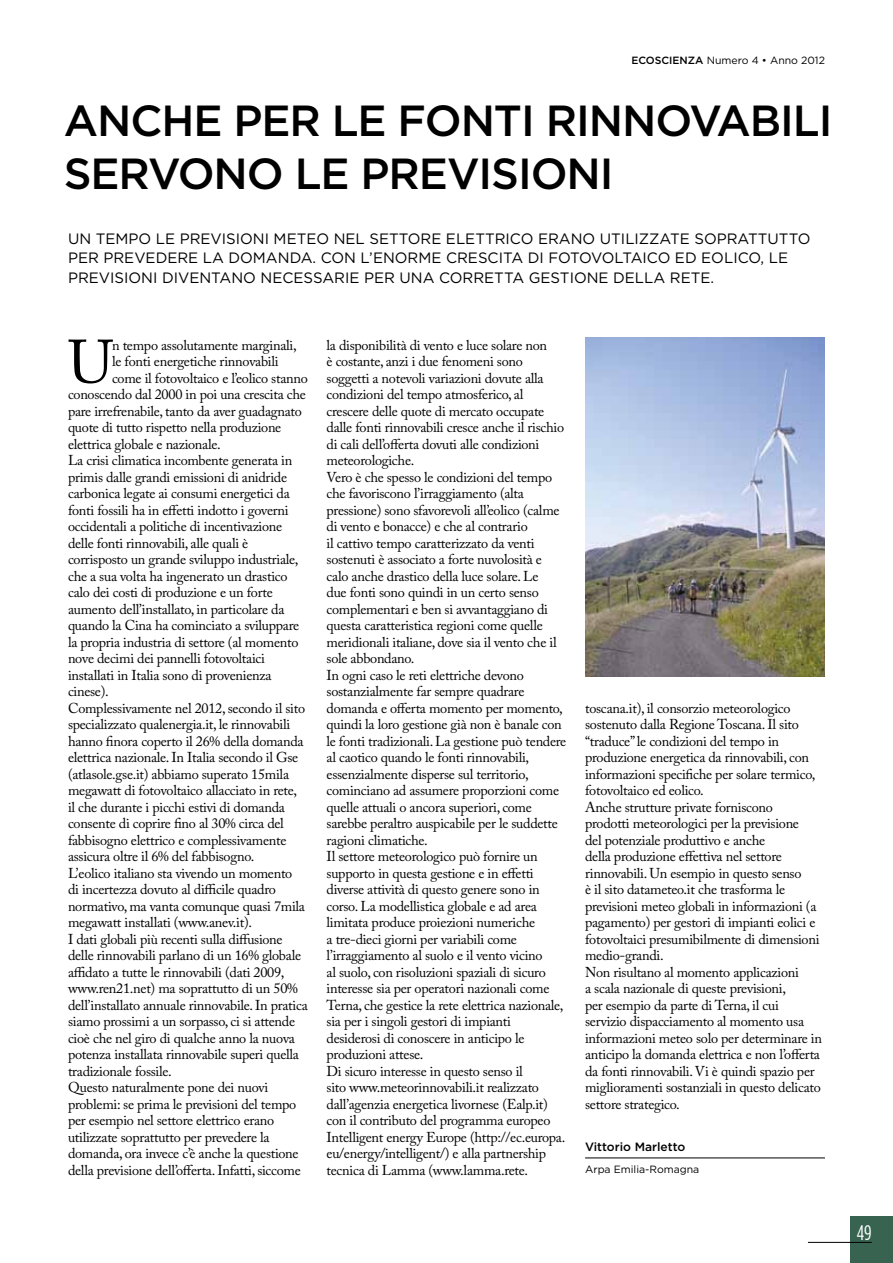
<style>
.page{position:relative;width:893px;height:1263px;background:#fff}
.page>*{position:absolute;margin:0;border:0;box-sizing:border-box;transform-origin:0 0}
.t1{font:60.6px "Adobe Caslon Pro";color:#000}
.t2{font:500 43.5px/52.5px "Gotham";letter-spacing:.265em;color:#000}
.t3{font:21px "Gotham Condensed";color:#fff}
.t4{font:15px "Gotham";color:#000}
.t5{font:14.25px/16.5px "Adobe Caslon Pro";letter-spacing:-.02em;color:#000}
.t6{font:500 12px "Gotham";color:#000}
.t7{font:10.5px "Gotham";color:#000}
.s1{font-weight:500}
</style>
<div class="page">
<div style="left:850px;top:1216px;width:43px;height:47px;background:#386351"></div>
<hr style="left:808px;top:1242px;width:64px;height:1px;background:#000">
<img style="left:585px;top:338px;width:240px;height:338px">
<hr style="left:585px;top:1158px;width:240px;height:1px;background:#000">
<p class="t7" style="left:631px;top:55px;width:195px"><span class="s1">ECOSCIENZA</span> NUMERO 4 • ANNO 2012</p>
<h2 class="t2" style="left:64px;top:94px;width:770px">ANCHE PER LE FONTI RINNOVABILI<br>SERVONO LE PREVISIONI</h2>
<p class="t4" style="left:68px;top:230px;width:40px">UN TEMPO</p>
<p class="t4" style="left:156px;top:230px;width:34px">LE PREVISIONI</p>
<p class="t4" style="left:274px;top:230px;width:12px">METEO</p>
<p class="t4" style="left:334px;top:230px;width:11px">NEL</p>
<p class="t4" style="left:369px;top:230px;width:12px">SETTORE</p>
<p class="t4" style="left:446px;top:230px;width:11px">ELETTRICO</p>
<p class="t4" style="left:538px;top:230px;width:12px">ERANO</p>
<p class="t4" style="left:600px;top:230px;width:19px">UTILI</p>
<p class="t4" style="left:639px;top:230px;width:32px">ZZATE</p>
<p class="t4" style="left:694px;top:230px;width:12px">SOPRATT</p>
<p class="t4" style="left:767px;top:230px;width:23px">UTTO</p>
<p class="t4" style="left:68px;top:250px;width:11px">PER</p>
<p class="t4" style="left:103px;top:250px;width:12px">PREVEDERE</p>
<p class="t4" style="left:203px;top:250px;width:39px">LA DOMANDA</p>
<p class="t4" style="left:313px;top:250px;width:73px">. CON L’ENORME</p>
<p class="t4" style="left:446px;top:250px;width:11px">CRESCITA</p>
<p class="t4" style="left:528px;top:250px;width:32px">DI FOTOVOLTAICO</p>
<p class="t4" style="left:675px;top:250px;width:37px">ED EOLICO</p>
<p class="t4" style="left:761px;top:250px;width:18px">, LE</p>
<p class="t4" style="left:68px;top:269px;width:10px">PREVISIONI</p>
<p class="t4" style="left:162px;top:269px;width:12px">DIVENTANO</p>
<p class="t4" style="left:261px;top:269px;width:11px">NECESSARIE</p>
<p class="t4" style="left:364px;top:269px;width:11px">PER</p>
<p class="t4" style="left:399px;top:269px;width:52px">UNA CORRETTA</p>
<p class="t4" style="left:529px;top:269px;width:11px">GESTIONE</p>
<p class="t4" style="left:613px;top:269px;width:12px">DELLA</p>
<p class="t4" style="left:670px;top:269px;width:11px">RETE</p>
<p class="t4" style="left:710px;top:269px;width:5px">.</p>
<h1 class="t1" style="left:68px;top:326px;width:47px">U</h1>
<p class="t5" style="left:112px;top:336px;width:186px">n tempo assolutamente marginali,</p>
<p class="t5" style="left:112px;top:353px;width:168px">le fonti energetiche rinnovabili</p>
<p class="t5" style="left:112px;top:369px;width:197px">come il fotovoltaico e l’eolico stanno</p>
<p class="t5" style="left:68px;top:386px;width:239px">conoscendo dal 2000 in poi una crescita che</p>
<p class="t5" style="left:68px;top:402px;width:235px">pare irrefrenabile, tanto da aver guadagnato</p>
<p class="t5" style="left:68px;top:419px;width:215px">quote di tutto rispetto nella produzione</p>
<p class="t5" style="left:68px;top:435px;width:154px">elettrica globale e nazionale.</p>
<p class="t5" style="left:68px;top:452px;width:226px">La crisi climatica incombente generata in</p>
<p class="t5" style="left:68px;top:468px;width:221px">primis dalle grandi emissioni di anidride</p>
<p class="t5" style="left:68px;top:485px;width:223px">carbonica legate ai consumi energetici da</p>
<p class="t5" style="left:68px;top:501px;width:222px">fonti fossili ha in effetti indotto i governi</p>
<p class="t5" style="left:68px;top:518px;width:216px">occidentali a politiche di incentivazione</p>
<p class="t5" style="left:68px;top:534px;width:182px">delle fonti rinnovabili, alle quali è</p>
<p class="t5" style="left:68px;top:551px;width:232px">corrisposto un grande sviluppo industriale,</p>
<p class="t5" style="left:68px;top:567px;width:221px">che a sua volta ha ingenerato un drastico</p>
<p class="t5" style="left:68px;top:584px;width:206px">calo dei costi di produzione e un forte</p>
<p class="t5" style="left:68px;top:600px;width:218px">aumento dell’installato, in particolare da</p>
<p class="t5" style="left:68px;top:617px;width:233px">quando la Cina ha cominciato a sviluppare</p>
<p class="t5" style="left:68px;top:633px;width:232px">la propria industria di settore (al momento</p>
<p class="t5" style="left:68px;top:650px;width:198px">nove decimi dei pannelli fotovoltaici</p>
<p class="t5" style="left:68px;top:666px;width:205px">installati in Italia sono di provenienza</p>
<p class="t5" style="left:68px;top:683px;width:42px">cinese).</p>
<p class="t5" style="left:68px;top:699px;width:239px">Complessivamente nel 2012, secondo il sito</p>
<p class="t5" style="left:68px;top:716px;width:224px">specializzato qualenergia.it, le rinnovabili</p>
<p class="t5" style="left:68px;top:732px;width:237px">hanno finora coperto il 26% della domanda</p>
<p class="t5" style="left:68px;top:749px;width:232px">elettrica nazionale. In Italia secondo il Gse</p>
<p class="t5" style="left:68px;top:765px;width:223px">(atlasole.gse.it) abbiamo superato 15mila</p>
<p class="t5" style="left:68px;top:782px;width:231px">megawatt di fotovoltaico allacciato in rete,</p>
<p class="t5" style="left:68px;top:798px;width:218px">il che durante i picchi estivi di domanda</p>
<p class="t5" style="left:68px;top:815px;width:217px">consente di coprire fino al 30% circa del</p>
<p class="t5" style="left:68px;top:831px;width:220px">fabbisogno elettrico e complessivamente</p>
<p class="t5" style="left:68px;top:848px;width:188px">assicura oltre il 6% del fabbisogno.</p>
<p class="t5" style="left:68px;top:864px;width:226px">L’eolico italiano sta vivendo un momento</p>
<p class="t5" style="left:68px;top:881px;width:209px">di incertezza dovuto al difficile quadro</p>
<p class="t5" style="left:68px;top:897px;width:239px">normativo, ma vanta comunque quasi 7mila</p>
<p class="t5" style="left:68px;top:914px;width:186px">megawatt installati (www.anev.it).</p>
<p class="t5" style="left:68px;top:930px;width:216px">I dati globali più recenti sulla diffusione</p>
<p class="t5" style="left:68px;top:947px;width:235px">delle rinnovabili parlano di un 16% globale</p>
<p class="t5" style="left:68px;top:963px;width:218px">affidato a tutte le rinnovabili (dati 2009,</p>
<p class="t5" style="left:68px;top:980px;width:231px">www.ren21.net) ma soprattutto di un 50%</p>
<p class="t5" style="left:68px;top:996px;width:241px">dell’installato annuale rinnovabile. In pratica</p>
<p class="t5" style="left:68px;top:1013px;width:229px">siamo prossimi a un sorpasso, ci si attende</p>
<p class="t5" style="left:68px;top:1029px;width:228px">cioè che nel giro di qualche anno la nuova</p>
<p class="t5" style="left:68px;top:1046px;width:232px">potenza installata rinnovabile superi quella</p>
<p class="t5" style="left:68px;top:1062px;width:105px">tradizionale fossile.</p>
<p class="t5" style="left:68px;top:1079px;width:202px">Questo naturalmente pone dei nuovi</p>
<p class="t5" style="left:68px;top:1095px;width:230px">problemi: se prima le previsioni del tempo</p>
<p class="t5" style="left:68px;top:1112px;width:208px">per esempio nel settore elettrico erano</p>
<p class="t5" style="left:68px;top:1128px;width:203px">utilizzate soprattutto per prevedere la</p>
<p class="t5" style="left:68px;top:1145px;width:232px">domanda, ora invece c’è anche la questione</p>
<p class="t5" style="left:68px;top:1161px;width:234px">della previsione dell’offerta. Infatti, siccome</p>
<p class="t5" style="left:327px;top:336px;width:241px">la disponibilità di vento e luce solare non<br>è costante, anzi i due fenomeni sono soggetti a notevoli variazioni dovute alla condizioni del tempo atmosferico, al crescere delle quote di mercato occupate dalle fonti rinnovabili cresce anche il rischio di cali dell’offerta dovuti alle condizioni meteorologiche.<br>Vero è che spesso le condizioni del tempo che favoriscono l’irraggiamento (alta pressione) sono sfavorevoli all’eolico (calme di vento e bonacce) e che al contrario<br>il cattivo tempo caratterizzato da venti sostenuti è associato a forte nuvolosità e calo anche drastico della luce solare. Le<br>due fonti sono quindi in un certo senso complementari e ben si avvantaggiano di questa caratteristica regioni come quelle meridionali italiane, dove sia il vento che il sole abbondano.<br>In ogni caso le reti elettriche devono sostanzialmente far sempre quadrare domanda e offerta momento per momento, quindi la loro gestione già non è banale con le fonti tradizionali. La gestione può tendere al caotico quando le fonti rinnovabili, essenzialmente disperse sul territorio, cominciano ad assumere proporzioni come quelle attuali o ancora superiori, come sarebbe peraltro auspicabile per le suddette ragioni climatiche.<br>Il settore meteorologico può fornire un supporto in questa gestione e in effetti diverse attività di questo genere sono in corso. La modellistica globale e ad area limitata produce proiezioni numeriche<br>a tre-dieci giorni per variabili come l’irraggiamento al suolo e il vento vicino<br>al suolo, con risoluzioni spaziali di sicuro interesse sia per operatori nazionali come Terna, che gestice la rete elettrica nazionale, sia per i singoli gestori di impianti desiderosi di conoscere in anticipo le produzioni attese.<br>Di sicuro interesse in questo senso il<br>sito www.meteorinnovabili.it realizzato dall’agenzia energetica livornese (Ealp.it) con il contributo del programma europeo Intelligent energy Europe (http://ec.europa. eu/energy/intelligent/) e alla partnership tecnica di Lamma (www.lamma.rete.</p>
<p class="t5" style="left:585px;top:699px;width:238px">toscana.it), il consorzio meteorologico sostenuto dalla Regione Toscana. Il sito “traduce” le condizioni del tempo in produzione energetica da rinnovabili, con informazioni specifiche per solare termico, fotovoltaico ed eolico.<br>Anche strutture private forniscono<br>prodotti meteorologici per la previsione<br>del potenziale produttivo e anche<br>della produzione effettiva nel settore rinnovabili. Un esempio in questo senso<br>è il sito datameteo.it che trasforma le previsioni meteo globali in informazioni (a pagamento) per gestori di impianti eolici e fotovoltaici presumibilmente di dimensioni medio-grandi.<br>Non risultano al momento applicazioni<br>a scala nazionale di queste previsioni,<br>per esempio da parte di Terna, il cui servizio dispacciamento al momento usa informazioni meteo solo per determinare in anticipo la domanda elettrica e non l’offerta da fonti rinnovabili. Vi è quindi spazio per miglioramenti sostanziali in questo delicato settore strategico.</p>
<p class="t6" style="left:585px;top:1140px;width:102px">VITTORIO MARLETTO</p>
<p class="t7" style="left:585px;top:1163px;width:116px">ARPA EMILIA-ROMAGNA</p>
<h3 class="t3" style="left:857px;top:1221px;width:16px">49</h3>
</div>
